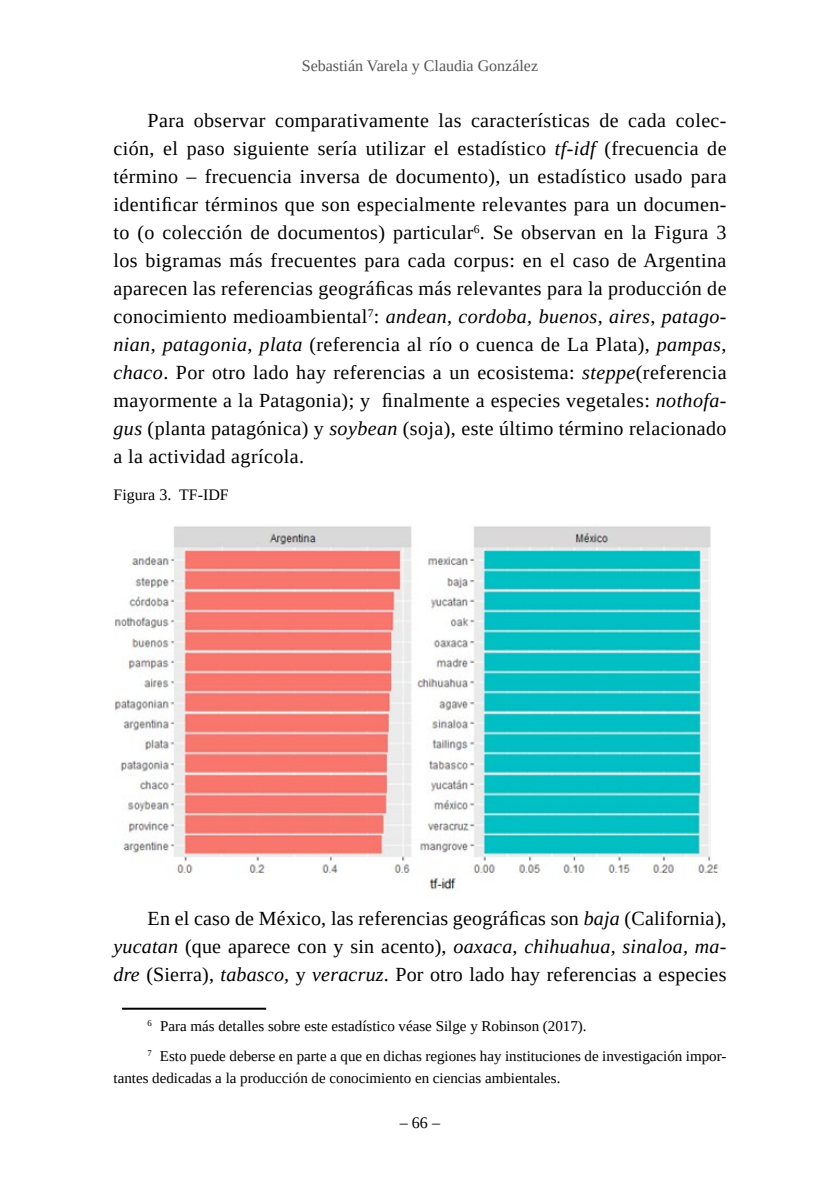
<style>
.page{position:relative;width:840px;height:1191px;background:#fff}
.page>*{position:absolute;margin:0;border:0;box-sizing:border-box;transform-origin:0 0}
.t1{font:20px/28px "Liberation Serif";letter-spacing:.015em;color:#000;text-align:justify}
.t2{font:16px "Liberation Serif";color:#575756}
.t3{font:16px "Liberation Serif";color:#000}
.t4{font:15px/30.6px "Liberation Serif";color:#000}
.s1{font-style:italic}
</style>
<div class="page">
<img style="left:113px;top:526px;width:606px;height:364px">
<hr style="left:122px;top:1007px;width:144px;height:2px;background:#000">
<p class="t2" style="left:301px;top:55px;width:238px">Sebastián Varela y Claudia González</p>
<p class="t1" style="left:113px;top:106px;width:614px;text-indent:34px">Para observar comparativamente las características de cada colec&shy;ción, el paso siguiente sería utilizar el estadístico <span class="s1">tf-idf</span> (frecuencia de término – frecuencia inversa de documento), un estadístico usado para identificar términos que son especialmente relevantes para un documen&shy;to (o colección de documentos) particular<sup>6</sup>. Se observan en la Figura 3 los bigramas más frecuentes para cada corpus: en el caso de Argentina aparecen las referencias geográficas más relevantes para la producción de conocimiento medioambiental<sup>7</sup>: <span class="s1">andean</span>, <span class="s1">cordoba</span>, <span class="s1">buenos</span>, <span class="s1">aires</span>, <span class="s1">patago&shy;nian</span>, <span class="s1">patagonia</span>, <span class="s1">plata</span> (referencia al río o cuenca de La Plata), <span class="s1">pampas</span>, <span class="s1">chaco</span>. Por otro lado hay referencias a un ecosistema: <span class="s1">steppe</span>(referencia mayormente a la Patagonia); y finalmente a especies vegetales: <span class="s1">nothofa&shy;gus</span> (planta patagónica) y <span class="s1">soybean</span> (soja), este último término relacionado a la actividad agrícola.</p>
<p class="t3" style="left:113px;top:485px;width:117px">Figura 3. TF-IDF</p>
<p class="t1" style="left:113px;top:904px;width:614px;text-indent:34px">En el caso de México, las referencias geográficas son <span class="s1">baja</span> (California), <span class="s1">yucatan</span> (que aparece con y sin acento), <span class="s1">oaxaca</span>, <span class="s1">chihuahua, sinaloa, ma&shy;dre</span> (Sierra), <span class="s1">tabasco,</span> y <span class="s1">veracruz</span>. Por otro lado hay referencias a especies</p>
<p class="t4" style="left:147px;top:1010px;width:580px"><sup>6</sup> Para más detalles sobre este estadístico véase Silge y Robinson (2017).<br><sup>7</sup> Esto puede deberse en parte a que en dichas regiones hay instituciones de investigación impor-</p>
<p class="t4" style="left:113px;top:1062px;width:448px">tantes dedicadas a la producción de conocimiento en ciencias ambientales.</p>
<p class="t3" style="left:400px;top:1112px;width:41px">– 66 –</p>
</div>
